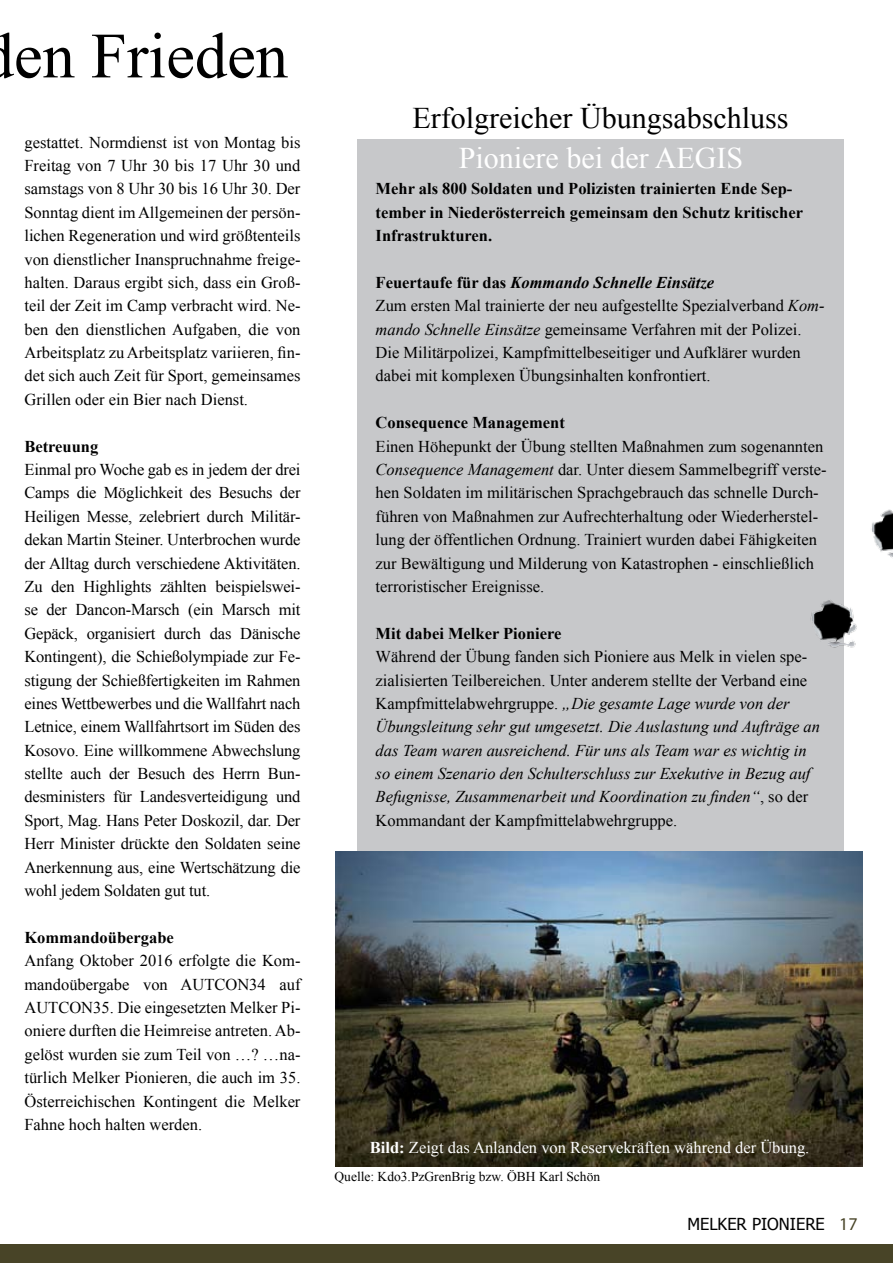
<style>
.page{position:relative;width:893px;height:1263px;background:#fff}
.page>*{position:absolute;margin:0;border:0;box-sizing:border-box;transform-origin:0 0}
.t1{font:64.5px "Times New Roman";color:#000}
.t2{font:30px "Times New Roman";color:#000}
.t3{font:30px "Times New Roman";color:#fff}
.t4{font:16.5px/23.4px "Times New Roman";color:#000;text-align:justify}
.t5{font:italic 16.5px/23.4px "Times New Roman";color:#000}
.t6{font:700 16.5px/23.4px "Times New Roman";color:#000}
.t7{font:16.5px "Times New Roman";color:#fff}
.t8{font:16.5px "Tahoma";color:#000}
.t9{font:13.5px "Times New Roman";color:#000}
.s1{font-weight:700}
.s2{font-weight:700;font-style:italic}
.s3{font-style:italic}
.s4{font-style:normal}
.s5{font-family:"Myriad Pro";font-size:18px;color:#484427}
</style>
<div class="page">
<div style="left:0;top:1244px;width:893px;height:19px;background:#484427"></div>
<div style="left:357px;top:139px;width:486px;height:890px;background:#c7c8ca"></div>
<img style="left:336px;top:851px;width:526px;height:315px">
<img style="left:810px;top:584px;width:47px;height:73px">
<img style="left:871px;top:509px;width:22px;height:49px">
<h1 class="t1" style="left:14px;top:12px;width:276px">en Frieden</h1>
<p class="t4" style="left:24px;top:130px;width:278px">gestattet. Normdienst ist von Montag bis Freitag von 7 Uhr 30 bis 17 Uhr 30 und samstags von 8 Uhr 30 bis 16 Uhr 30. Der Sonntag dient im Allgemeinen der persön&shy;lichen Regeneration und wird größtenteils von dienstlicher Inanspruchnahme freige&shy;halten. Daraus ergibt sich, dass ein Groß&shy;teil der Zeit im Camp verbracht wird. Ne&shy;ben den dienstlichen Aufgaben, die von Arbeitsplatz zu Arbeitsplatz variieren, fin&shy;det sich auch Zeit für Sport, gemeinsames Grillen oder ein Bier nach Dienst.</p>
<p class="t6" style="left:24px;top:434px;width:75px">Betreuung</p>
<p class="t4" style="left:24px;top:457px;width:278px">Einmal pro Woche gab es in jedem der drei Camps die Möglichkeit des Besuchs der Heiligen Messe, zelebriert durch Militär&shy;dekan Martin Steiner. Unterbrochen wurde der Alltag durch verschiedene Aktivitäten.<br>Zu den Highlights zählten beispielswei&shy;se der Dancon-Marsch (ein Marsch mit Gepäck, organisiert durch das Dänische Kontingent), die Schießolympiade zur Fe&shy;stigung der Schießfertigkeiten im Rahmen eines Wettbewerbes und die Wallfahrt nach Letnice, einem Wallfahrtsort im Süden des Kosovo. Eine willkommene Abwechslung stellte auch der Besuch des Herrn Bun&shy;desministers für Landesverteidigung und Sport, Mag. Hans Peter Doskozil, dar. Der Herr Minister drückte den Soldaten seine Anerkennung aus, eine Wertschätzung die wohl jedem Soldaten gut tut.</p>
<p class="t6" style="left:24px;top:925px;width:151px">Kommandoübergabe</p>
<p class="t4" style="left:24px;top:949px;width:278px">Anfang Oktober 2016 erfolgte die Kom&shy;mandoübergabe von AUTCON34 auf AUTCON35. Die eingesetzten Melker Pi&shy;oniere durften die Heimreise antreten. Ab&shy;gelöst wurden sie zum Teil von …? …na&shy;türlich Melker Pionieren, die auch im 35.<br>Österreichischen Kontingent die Melker Fahne hoch halten werden.</p>
<h2 class="t2" style="left:413px;top:98px;width:377px">Erfolgreicher Übungsabschluss</h2>
<h2 class="t3" style="left:459px;top:138px;width:286px">Pioniere bei der AEGIS</h2>
<p class="t6" style="left:376px;top:177px;width:429px">Mehr als 800 Soldaten und Polizisten trainierten Ende Sep&shy;tember in Niederösterreich gemeinsam den Schutz kritischer<br>Infrastrukturen.</p>
<p class="t4" style="left:376px;top:270px;width:450px;text-align:left"><span class="s1">Feuertaufe für das</span> <span class="s2">Kommando Schnelle Einsätze<br></span>Zum ersten Mal trainierte der neu aufgestellte Spezialverband <span class="s3">Kom&shy;mando Schnelle Einsätze</span> gemeinsame Verfahren mit der Polizei.<br>Die Militärpolizei, Kampfmittelbeseitiger und Aufklärer wurden dabei mit komplexen Übungsinhalten konfrontiert.</p>
<p class="t6" style="left:376px;top:411px;width:191px">Consequence Management</p>
<p class="t4" style="left:376px;top:434px;width:453px;text-align:left">Einen Höhepunkt der Übung stellten Maßnahmen zum sogenannten <span class="s3">Consequence Management</span> dar. Unter diesem Sammelbegriff verste&shy;hen Soldaten im militärischen Sprachgebrauch das schnelle Durch&shy;führen von Maßnahmen zur Aufrechterhaltung oder Wiederherstel&shy;lung der öffentlichen Ordnung. Trainiert wurden dabei Fähigkeiten zur Bewältigung und Milderung von Katastrophen - einschließlich terroristischer Ereignisse.</p>
<p class="t6" style="left:376px;top:621px;width:187px">Mit dabei Melker Pioniere</p>
<p class="t5" style="left:376px;top:644px;width:446px"><span class="s4">Während der Übung fanden sich Pioniere aus Melk in vielen spe&shy;zialisierten Teilbereichen. Unter anderem stellte der Verband eine Kampfmittelabwehrgruppe.</span> „Die gesamte Lage wurde von der Übungsleitung sehr gut umgesetzt. Die Auslastung und Aufträge an das Team waren ausreichend. Für uns als Team war es wichtig in so einem Szenario den Schulterschluss zur Exekutive in Bezug auf Befugnisse, Zusammenarbeit und Koordination zu finden“<span class="s4">, so der Kommandant der Kampfmittelabwehrgruppe.</span></p>
<p class="t7" style="left:370px;top:1137px;width:441px"><span class="s1">Bild:</span> Zeigt das Anlanden von Reservekräften während der Übung.</p>
<p class="t9" style="left:334px;top:1167px;width:267px">Quelle: Kdo3.PzGrenBrig bzw. ÖBH Karl Schön</p>
<p class="t8" style="left:687px;top:1213px;width:170px">MELKER PIONIERE <span class="s5">17</span></p>
</div>
